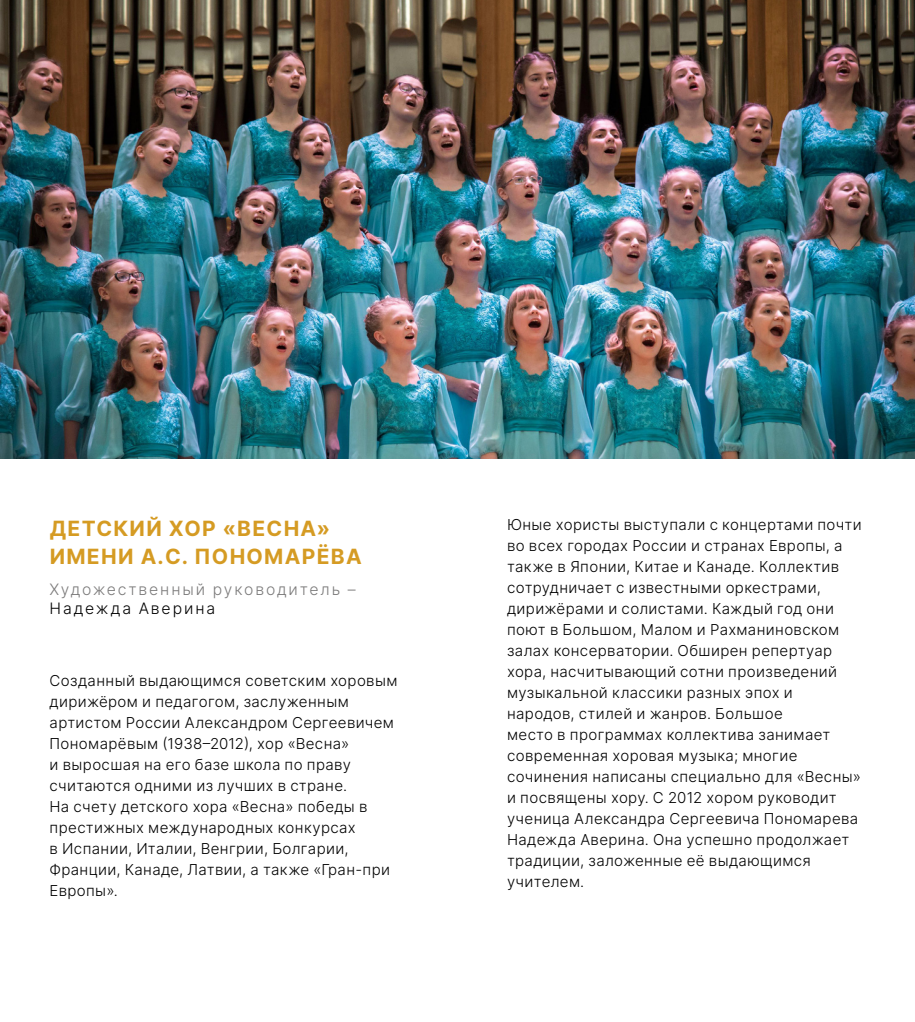
<style>
.page{position:relative;width:915px;height:1022px;background:#fff}
.page>*{position:absolute;margin:0;border:0;box-sizing:border-box;transform-origin:0 0}
.t1{font:700 21px/28px "Inter";letter-spacing:.06em;color:#d59b23}
.t2{font:300 15.75px "Inter";letter-spacing:.115em;color:#7c7b7b}
.t3{font:300 15.75px "Inter";letter-spacing:.12em;color:#000}
.t4{font:300 15.05px/21px "Inter";letter-spacing:.025em;color:#000}
</style>
<div class="page">
<img style="left:0;top:0;width:915px;height:458px">
<h1 class="t1" style="left:50px;top:513px;width:313px">ДЕТСКИЙ ХОР «ВЕСНА»<br>ИМЕНИ А.С. ПОНОМАРЁВА</h1>
<p class="t2" style="left:50px;top:578px;width:308px">Художественный руководитель –</p>
<p class="t3" style="left:50px;top:597px;width:167px">Надежда Аверина</p>
<p class="t4" style="left:50px;top:669px;width:349px">Созданный выдающимся советским хоровым дирижёром и педагогом, заслуженным артистом России Александром Сергеевичем Пономарёвым (1938–2012), хор «Весна»<br>и выросшая на его базе школа по праву считаются одними из лучших в стране.<br>На счету детского хора «Весна» победы в престижных международных конкурсах<br>в Испании, Италии, Венгрии, Болгарии, Франции, Канаде, Латвии, а также «Гран-при Европы».</p>
<p class="t4" style="left:507px;top:514px;width:356px">Юные хористы выступали с концертами почти во всех городах России и странах Европы, а также в Японии, Китае и Канаде. Коллектив сотрудничает с известными оркестрами, дирижёрами и солистами. Каждый год они поют в Большом, Малом и Рахманиновском залах консерватории. Обширен репертуар хора, насчитывающий сотни произведений музыкальной классики разных эпох и народов, стилей и жанров. Большое<br>место в программах коллектива занимает современная хоровая музыка; многие сочинения написаны специально для «Весны» и посвящены хору. С 2012 хором руководит ученица Александра Сергеевича Пономарева Надежда Аверина. Она успешно продолжает традиции, заложенные её выдающимся учителем.</p>
</div>
